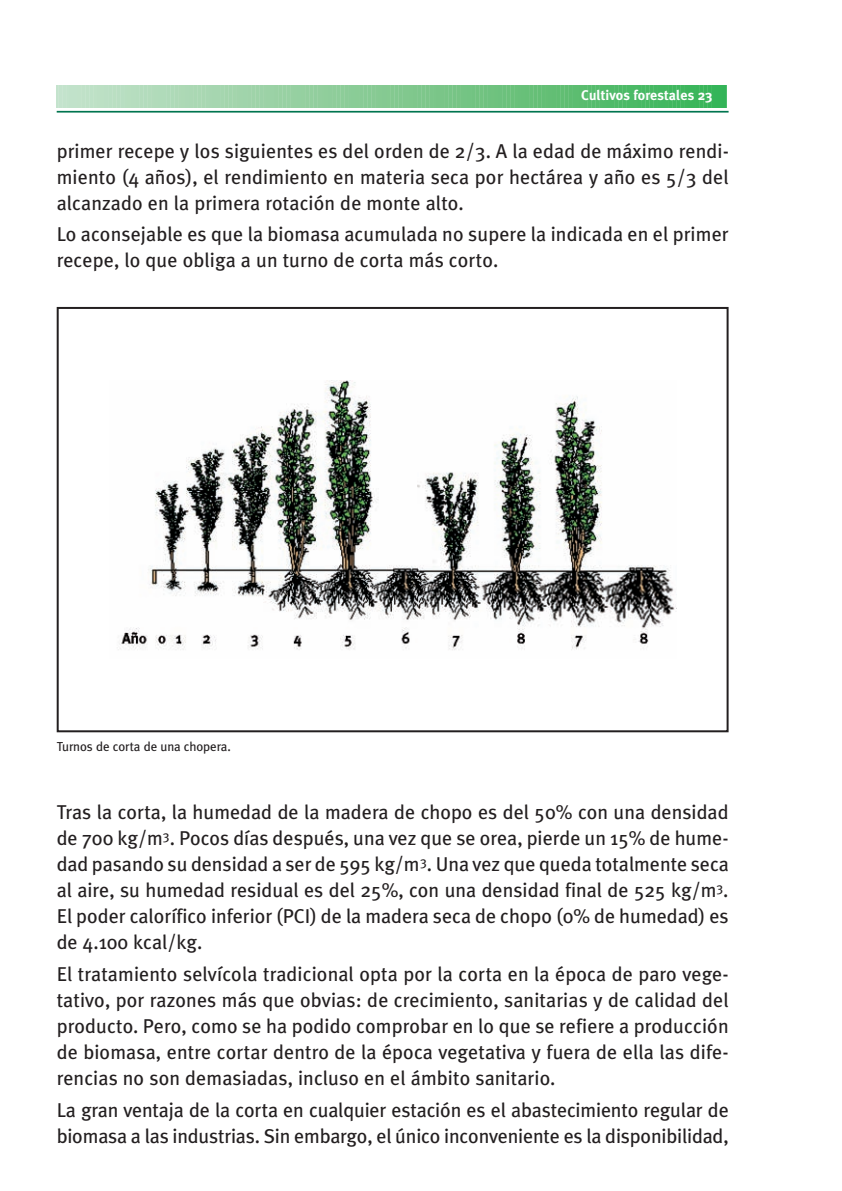
<style>
.page{position:relative;width:842px;height:1191px;background:#fff}
.page>*{position:absolute;margin:0;border:0;box-sizing:border-box;transform-origin:0 0}
.t1{font:20px/26px "Meta Plus";color:#231f20;text-align:justify}
.t2{font:700 14px "Meta Plus";letter-spacing:.005em;color:#fff}
.t3{font:13px "Meta Plus";letter-spacing:-.01em;color:#231f20}
</style>
<div class="page">
<svg style="left:57px;top:85px;width:668px;height:23px;background:#82ca92"></svg>
<hr style="left:57px;top:111px;width:672px;height:2px;background:#00754f">
<img style="left:119px;top:380px;width:557px;height:270px">
<div style="left:57px;top:307px;width:672px;height:425px;border:2px solid #231f20"></div>
<p class="t2" style="left:581px;top:87px;width:133px">Cultivos forestales 23</p>
<p class="t1" style="left:57px;top:138px;width:674px">primer recepe y los siguientes es del orden de 2/3. A la edad de máximo rendi&shy;miento (4 años), el rendimiento en materia seca por hectárea y año es 5/3 del alcanzado en la primera rotación de monte alto.</p>
<p class="t1" style="left:57px;top:221px;width:673px">Lo aconsejable es que la biomasa acumulada no supere la indicada en el primer recepe, lo que obliga a un turno de corta más corto.</p>
<p class="t3" style="left:57px;top:738px;width:176px">Turnos de corta de una chopera.</p>
<p class="t1" style="left:57px;top:799px;width:674px">Tras la corta, la humedad de la madera de chopo es del 50% con una densidad de 700 kg/m<sup>3</sup>. Pocos días después, una vez que se orea, pierde un 15% de hume&shy;dad pasando su densidad a ser de 595 kg/m<sup>3</sup>. Una vez que queda totalmente seca al aire, su humedad residual es del 25%, con una densidad final de 525 kg/m<sup>3</sup>.<br>El poder calorífico inferior (PCI) de la madera seca de chopo (0% de humedad) es de 4.100 kcal/kg.</p>
<p class="t1" style="left:57px;top:961px;width:674px">El tratamiento selvícola tradicional opta por la corta en la época de paro vege&shy;tativo, por razones más que obvias: de crecimiento, sanitarias y de calidad del producto. Pero, como se ha podido comprobar en lo que se refiere a producción de biomasa, entre cortar dentro de la época vegetativa y fuera de ella las dife&shy;rencias no son demasiadas, incluso en el ámbito sanitario.</p>
<p class="t1" style="left:57px;top:1096px;width:674px">La gran ventaja de la corta en cualquier estación es el abastecimiento regular de biomasa a las industrias. Sin embargo, el único inconveniente es la disponibilidad,</p>
</div>
